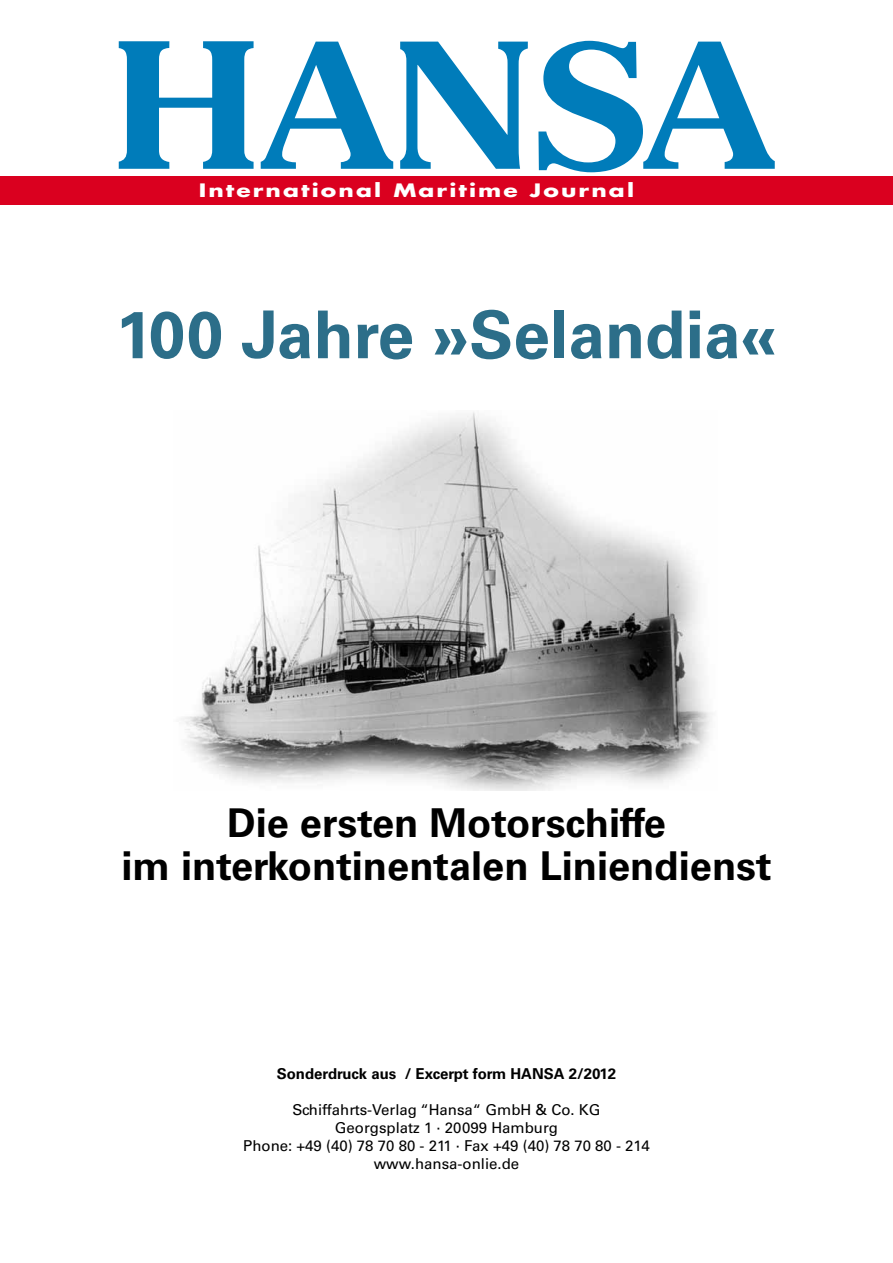
<style>
.page{position:relative;width:893px;height:1263px;background:#fff}
.page>*{position:absolute;margin:0;border:0;box-sizing:border-box;transform-origin:0 0}
.t1{font:700 66px "Univers LT Std";color:#2c6e89}
.t2{font:700 39.75px/43.5px "Univers LT Std";color:#000;text-align:center}
.t3{font:700 18px "Futura LT";letter-spacing:.09em;color:#fff;scale:1.3 1}
.t4{font:15px/18px "Univers LT Std";color:#000;text-align:center}
.t5{font:700 15px "Univers LT Std";color:#000}
</style>
<div class="page">
<div style="left:0;top:177px;width:893px;height:28px;background:#da001f"></div>
<svg style="left:119px;top:41px;width:135px;height:128px"></svg>
<svg style="left:261px;top:42px;width:132px;height:127px"></svg>
<svg style="left:400px;top:42px;width:128px;height:127px"></svg>
<svg style="left:538px;top:41px;width:237px;height:131px"></svg>
<img style="left:181px;top:412px;width:532px;height:378px">
<p class="t3" style="left:199px;top:178px;width:336px">International Maritime Journal</p>
<h1 class="t1" style="left:116px;top:296px;width:663px">100 Jahre »Selandia«</h1>
<h2 class="t2" style="left:122px;top:801px;width:652px">Die ersten Motorschiffe<br>im interkontinentalen Liniendienst</h2>
<p class="t5" style="left:277px;top:1065px;width:341px">Sonderdruck aus / Excerpt form HANSA 2/2012</p>
<p class="t4" style="left:243px;top:1101px;width:408px">Schiffahrts-Verlag “Hansa“ GmbH &amp; Co. KG<br>Georgsplatz 1 · 20099 Hamburg<br>Phone: +49 (40) 78 70 80 - 211 · Fax +49 (40) 78 70 80 - 214 www.hansa-onlie.de</p>
</div>
